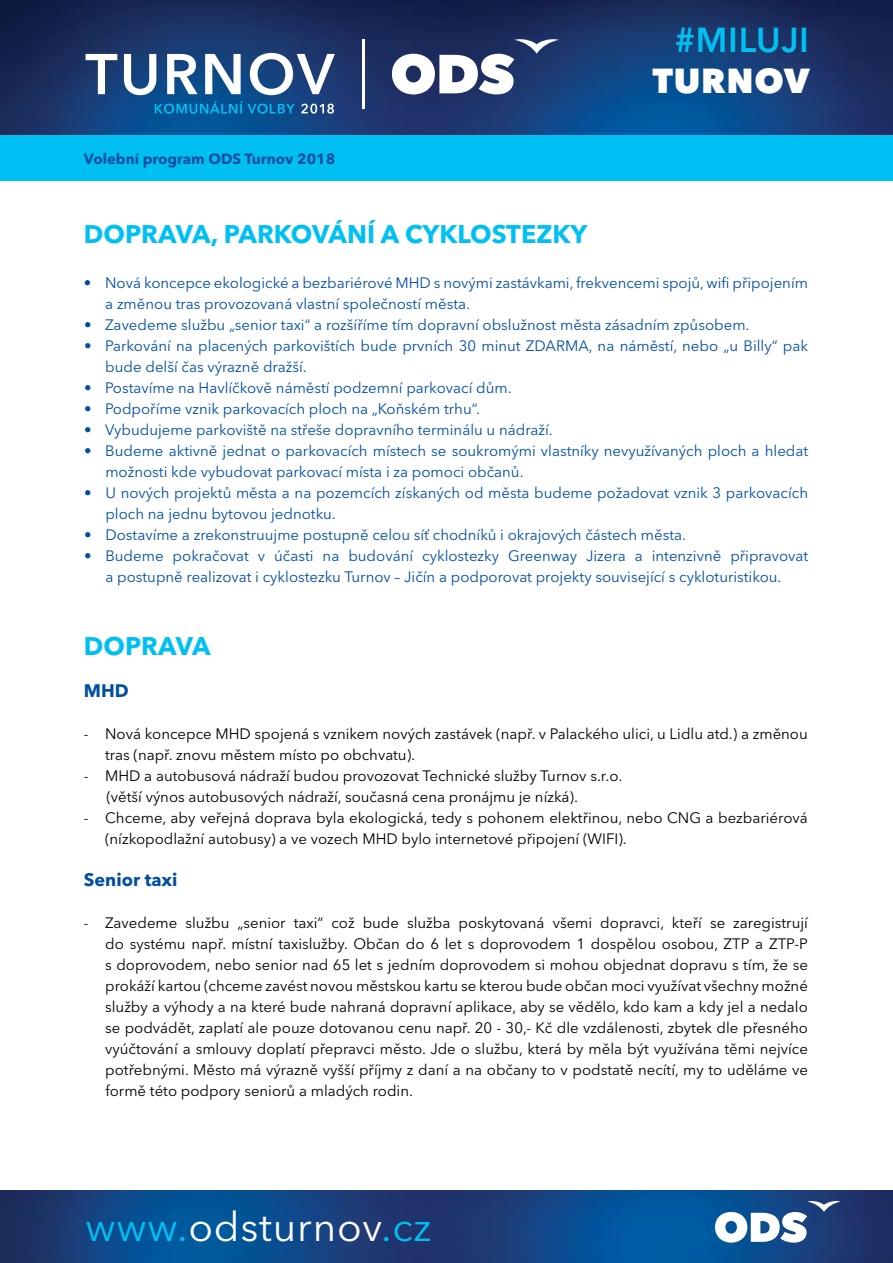
<style>
.page{position:relative;width:893px;height:1263px;background:#fff}
.page>*{position:absolute;margin:0;border:0;box-sizing:border-box;transform-origin:0 0}
.t1{font:600 56.85px "Avenir Next LT Pro";letter-spacing:.04em;color:#fff}
.t2{font:40.5px "Avenir Next LT Pro";letter-spacing:.02em;color:#fff}
.t3{font:600 34.35px "Avenir Next LT Pro";letter-spacing:.02em;color:#00c0f3}
.t4{font:800 34.35px "Avenir Next LT Pro";letter-spacing:.02em;color:#fff}
.t5{font:700 25.35px "Avenir Next LT Pro";color:#00c0f3}
.t6{font:700 18px "Avenir Next LT Pro";color:#034ea2}
.t7{font:15px/21px "Avenir Next LT Pro";color:#000}
.t8{font:15px/21px "Avenir Next LT Pro";color:#034ea2}
.t9{font:700 14.7px "Avenir Next LT Pro";color:#034ea2}
.s1{color:#00c0f3}
</style>
<div class="page">
<img style="left:0;top:0;width:893px;height:135px">
<img style="left:0;top:1191px;width:893px;height:72px">
<svg style="left:715px;top:1200px;width:126px;height:42px"></svg>
<svg style="left:392px;top:38px;width:167px;height:56px"></svg>
<hr style="left:363px;top:39px;width:2px;height:70px;background:#fff">
<svg style="left:155px;top:101px;width:140px;height:13px;background:#036fad"></svg>
<svg style="left:301px;top:104px;width:33px;height:10px"></svg>
<div style="left:0;top:135px;width:893px;height:45px;background:#00c0f3"></div>
<h1 class="t1" style="left:85px;top:40px;width:250px">TURNOV</h1>
<p class="t9" style="left:84px;top:150px;width:253px">VOLEBNÍ PROGRAM ODS TURNOV 2018</p>
<h3 class="t5" style="left:84px;top:218px;width:505px">DOPRAVA, PARKOVÁNÍ A CYKLOSTEZKY</h3>
<h3 class="t3" style="left:675px;top:19px;width:136px">#MILUJI</h3>
<h3 class="t4" style="left:652px;top:59px;width:159px">TURNOV</h3>
<p class="t8" style="left:105px;top:272px;width:704px;text-indent:-21px">• Nová koncepce ekologické a bezbariérové MHD s novými zastávkami, frekvencemi spojů, wifi připojením a změnou tras provozovaná vlastní společností města.</p>
<p class="t8" style="left:84px;top:314px;width:667px">• Zavedeme službu „senior taxi“ a rozšíříme tím dopravní obslužnost města zásadním způsobem.</p>
<p class="t8" style="left:105px;top:335px;width:704px;text-indent:-21px">• Parkování na placených parkovištích bude prvních 30 minut ZDARMA, na náměstí, nebo „u Billy“ pak bude delší čas výrazně dražší.</p>
<p class="t8" style="left:84px;top:377px;width:429px">• Postavíme na Havlíčkově náměstí podzemní parkovací dům.</p>
<p class="t8" style="left:84px;top:398px;width:398px">• Podpoříme vznik parkovacích ploch na „Koňském trhu“.</p>
<p class="t8" style="left:84px;top:419px;width:470px">• Vybudujeme parkoviště na střeše dopravního terminálu u nádraží.</p>
<p class="t8" style="left:105px;top:440px;width:704px;text-indent:-21px">• Budeme aktivně jednat o parkovacích místech se soukromými vlastníky nevyužívaných ploch a hledat možnosti kde vybudovat parkovací místa i za pomoci občanů.</p>
<p class="t8" style="left:105px;top:482px;width:704px;text-indent:-21px">• U nových projektů města a na pozemcích získaných od města budeme požadovat vznik 3 parkovacích ploch na jednu bytovou jednotku.</p>
<p class="t8" style="left:84px;top:524px;width:603px">• Dostavíme a zrekonstruujme postupně celou síť chodníků i okrajových částech města.</p>
<p class="t8" style="left:84px;top:545px;width:725px;text-align:center">• Budeme pokračovat v účasti na budování cyklostezky Greenway Jizera a intenzivně připravovat a postupně realizovat i cyklostezku Turnov – Jičín a podporovat projekty související s cykloturistikou.</p>
<h3 class="t5" style="left:84px;top:631px;width:128px">DOPRAVA</h3>
<p class="t6" style="left:84px;top:680px;width:46px">MHD</p>
<p class="t7" style="left:105px;top:723px;width:704px;text-indent:-21px">- Nová koncepce MHD spojená s vznikem nových zastávek (např. v Palackého ulici, u Lidlu atd.) a změnou tras (např. znovu městem místo po obchvatu).</p>
<p class="t7" style="left:106px;top:765px;width:517px;text-indent:-22px">- MHD a autobusová nádraží budou provozovat Technické služby Turnov s.r.o. (větší výnos autobusových nádraží, současná cena pronájmu je nízká).</p>
<p class="t7" style="left:105px;top:807px;width:704px;text-indent:-21px">- Chceme, aby veřejná doprava byla ekologická, tedy s pohonem elektřinou, nebo CNG a bezbariérová (nízkopodlažní autobusy) a ve vozech MHD bylo internetové připojení (WIFI).</p>
<p class="t6" style="left:84px;top:869px;width:95px">SENIOR TAXI</p>
<p class="t7" style="left:105px;top:912px;width:704px;text-align:justify;text-indent:-21px">- Zavedeme službu „senior taxi“ což bude služba poskytovaná všemi dopravci, kteří se zaregistrují do systému např. místní taxislužby. Občan do 6 let s doprovodem 1 dospělou osobou, ZTP a ZTP-P s doprovodem, nebo senior nad 65 let s jedním doprovodem si mohou objednat dopravu s tím, že se prokáží kartou (chceme zavést novou městskou kartu se kterou bude občan moci využívat všechny možné služby a výhody a na které bude nahraná dopravní aplikace, aby se vědělo, kdo kam a kdy jel a nedalo se podvádět, zaplatí ale pouze dotovanou cenu např. 20 - 30,- Kč dle vzdálenosti, zbytek dle přesného vyúčtování a smlouvy doplatí přepravci město. Jde o službu, která by měla být využívána těmi nejvíce potřebnými. Město má výrazně vyšší příjmy z daní a na občany to v podstatě necítí, my to uděláme ve formě této podpory seniorů a mladých rodin.</p>
<h2 class="t2" style="left:85px;top:1203px;width:348px"><span class="s1">www.</span>odsturnov<span class="s1">.cz</span></h2>
</div>
